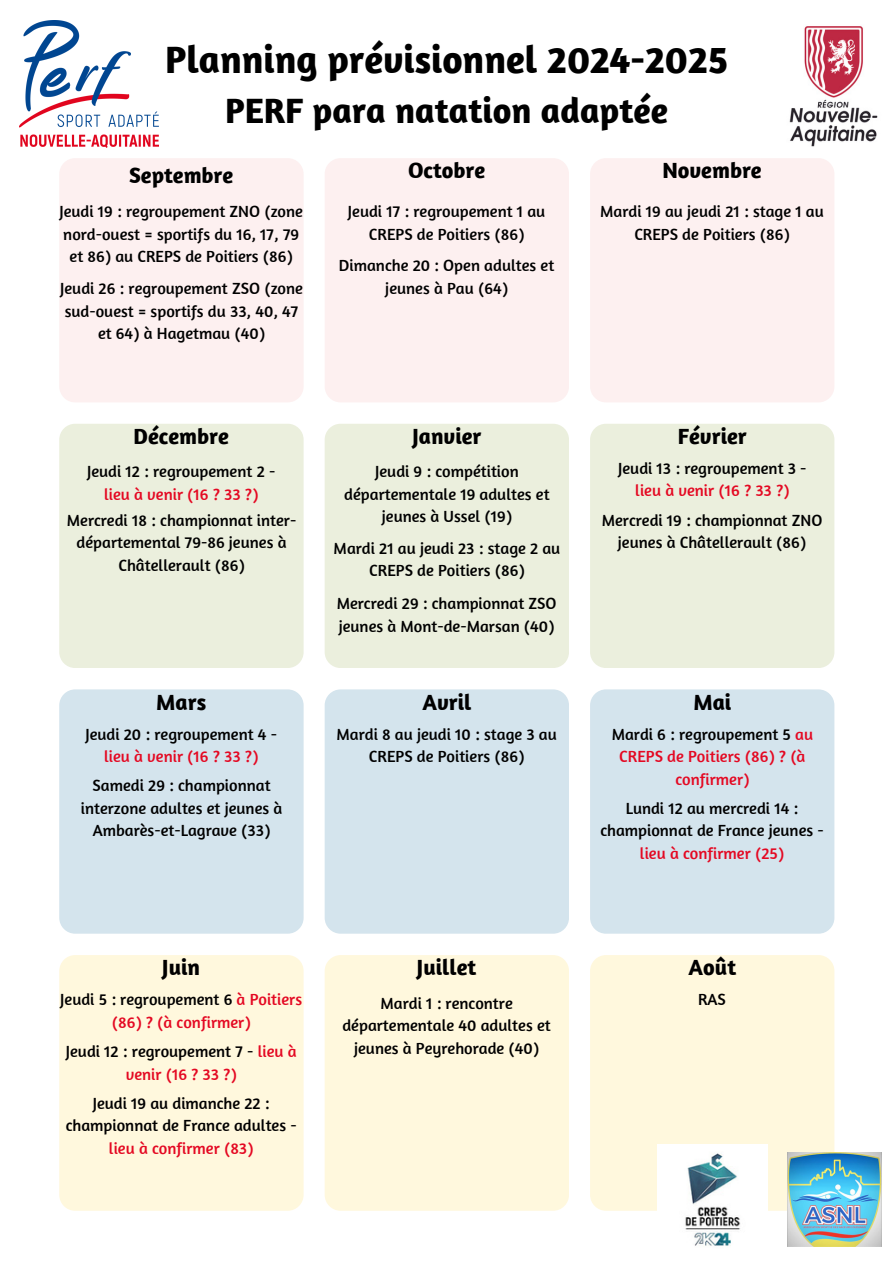
<style>
.page{position:relative;width:894px;height:1264px;background:#fff}
.page>*{position:absolute;margin:0;border:0;box-sizing:border-box;transform-origin:0 0}
.t1{font:700 39px "Amaranth";color:#000}
.t2{font:700 36px "Amaranth";color:#000}
.t3{font:700 22.5px "Amaranth";color:#000}
.t4{font:16.5px/22.5px "Amaranth";color:#000;text-align:center}
.t5{font:16.5px/22.5px "Amaranth";color:#e40822;text-align:center}
.s1{color:#000}
.s2{color:#e40822}
</style>
<div class="page">
<div style="left:59px;top:158px;width:244px;height:244px;background:#fdf0f0;border-radius:16px"></div>
<div style="left:59px;top:955px;width:244px;height:255px;background:#fff8dd;border-radius:16px"></div>
<div style="left:59px;top:424px;width:244px;height:244px;background:#ebefdd;border-radius:16px"></div>
<div style="left:59px;top:689px;width:244px;height:244px;background:#d4e4ed;border-radius:16px"></div>
<div style="left:324px;top:158px;width:245px;height:244px;background:#fdf0f0;border-radius:16px"></div>
<div style="left:324px;top:955px;width:245px;height:255px;background:#fff8dd;border-radius:16px"></div>
<div style="left:324px;top:424px;width:245px;height:244px;background:#ebefdd;border-radius:16px"></div>
<div style="left:324px;top:689px;width:245px;height:244px;background:#d4e4ed;border-radius:16px"></div>
<div style="left:590px;top:158px;width:244px;height:244px;background:#fdf0f0;border-radius:16px"></div>
<div style="left:590px;top:955px;width:244px;height:255px;background:#fff8dd;border-radius:16px"></div>
<div style="left:590px;top:424px;width:244px;height:244px;background:#ebefdd;border-radius:16px"></div>
<div style="left:590px;top:689px;width:244px;height:244px;background:#d4e4ed;border-radius:16px"></div>
<img style="left:20px;top:21px;width:138px;height:127px">
<img style="left:789px;top:26px;width:89px;height:121px">
<img style="left:786px;top:1152px;width:95px;height:94px">
<img style="left:657px;top:1144px;width:110px;height:102px">
<p class="t1" style="left:165px;top:35px;width:564px">Planning prévisionnel 2024-2025</p>
<p class="t2" style="left:225px;top:88px;width:444px">PERF para natation adaptée</p>
<p class="t3" style="left:129px;top:161px;width:106px">Septembre</p>
<h2 class="t3" style="left:408px;top:156px;width:79px">Octobre</h2>
<p class="t3" style="left:662px;top:156px;width:101px">Novembre</p>
<p class="t4" style="left:59px;top:200px;width:245px">Jeudi 19 : regroupement ZNO (zone nord-ouest = sportifs du 16, 17, 79 et 86) au CREPS de Poitiers (86)</p>
<p class="t4" style="left:60px;top:277px;width:244px">Jeudi 26 : regroupement ZSO (zone sud-ouest = sportifs du 33, 40, 47 et 64) à Hagetmau (40)</p>
<h2 class="t4" style="left:348px;top:200px;width:199px">Jeudi 17 : regroupement 1 au<br>CREPS de Poitiers (86)</h2>
<p class="t4" style="left:600px;top:200px;width:225px">Mardi 19 au jeudi 21 : stage 1 au<br>CREPS de Poitiers (86)</p>
<p class="t4" style="left:339px;top:254px;width:217px">Dimanche 20 : Open adultes et jeunes à Pau (64)</p>
<p class="t3" style="left:134px;top:422px;width:97px">Décembre</p>
<h2 class="t3" style="left:412px;top:422px;width:71px">Janvier</h2>
<p class="t3" style="left:677px;top:422px;width:70px">Février</p>
<p class="t4" style="left:87px;top:460px;width:190px">Jeudi 12 : regroupement 2 -</p>
<p class="t5" style="left:104px;top:482px;width:156px">lieu à venir (16 ? 33 ?)</p>
<h2 class="t4" style="left:67px;top:508px;width:231px">Mercredi 18 : championnat inter&shy;départemental 79-86 jeunes à<br>Châtellerault (86)</h2>
<p class="t4" style="left:344px;top:460px;width:207px">Jeudi 9 : compétition départementale 19 adultes et jeunes à Ussel (19)</p>
<h2 class="t4" style="left:333px;top:536px;width:228px">Mardi 21 au jeudi 23 : stage 2 au<br>CREPS de Poitiers (86)</h2>
<p class="t4" style="left:336px;top:591px;width:221px;text-align:left">Mercredi 29 : championnat ZSO jeunes à Mont-de-Marsan (40)</p>
<p class="t4" style="left:618px;top:456px;width:190px">Jeudi 13 : regroupement 3 -</p>
<p class="t5" style="left:635px;top:479px;width:156px">lieu à venir (16 ? 33 ?)</p>
<h2 class="t4" style="left:601px;top:508px;width:222px">Mercredi 19 : championnat ZNO jeunes à Châtellerault (86)</h2>
<p class="t3" style="left:156px;top:687px;width:51px">Mars</p>
<p class="t3" style="left:422px;top:687px;width:50px">Avril</p>
<h2 class="t3" style="left:693px;top:687px;width:39px">Mai</h2>
<p class="t4" style="left:85px;top:722px;width:193px">Jeudi 20 : regroupement 4 -</p>
<h2 class="t5" style="left:104px;top:744px;width:156px">lieu à venir (16 ? 33 ?)</h2>
<p class="t4" style="left:81px;top:774px;width:203px">Samedi 29 : championnat interzone adultes et jeunes à<br>Ambarès-et-Lagrave (33)</p>
<p class="t4" style="left:336px;top:722px;width:222px">Mardi 8 au jeudi 10 : stage 3 au<br>CREPS de Poitiers (86)</p>
<p class="t5" style="left:611px;top:722px;width:203px"><span class="s1">Mardi 6 : regroupement 5</span> au<br>CREPS de Poitiers (86) ? (à confirmer)</p>
<h2 class="t4" style="left:600px;top:796px;width:225px">Lundi 12 au mercredi 14 : championnat de France jeunes -</h2>
<p class="t5" style="left:639px;top:841px;width:146px">lieu à confirmer (25)</p>
<p class="t3" style="left:162px;top:953px;width:39px">Juin</p>
<h2 class="t3" style="left:417px;top:953px;width:61px">Juillet</h2>
<p class="t3" style="left:688px;top:953px;width:49px">Août</p>
<p class="t5" style="left:60px;top:987px;width:243px"><span class="s1">Jeudi 5 : regroupement 6</span> à Poitiers (86) ? (à confirmer)</p>
<p class="t4" style="left:66px;top:1039px;width:232px">Jeudi 12 : regroupement 7 - <span class="s2">lieu à venir (16 ? 33 ?)</span></p>
<h2 class="t4" style="left:66px;top:1091px;width:232px">Jeudi 19 au dimanche 22 : championnat de France adultes - <span class="s2">lieu à confirmer (83)</span></h2>
<p class="t4" style="left:342px;top:991px;width:210px">Mardi 1 : rencontre départementale 40 adultes et jeunes à Peyrehorade (40)</p>
<p class="t4" style="left:698px;top:987px;width:29px">RAS</p>
</div>
